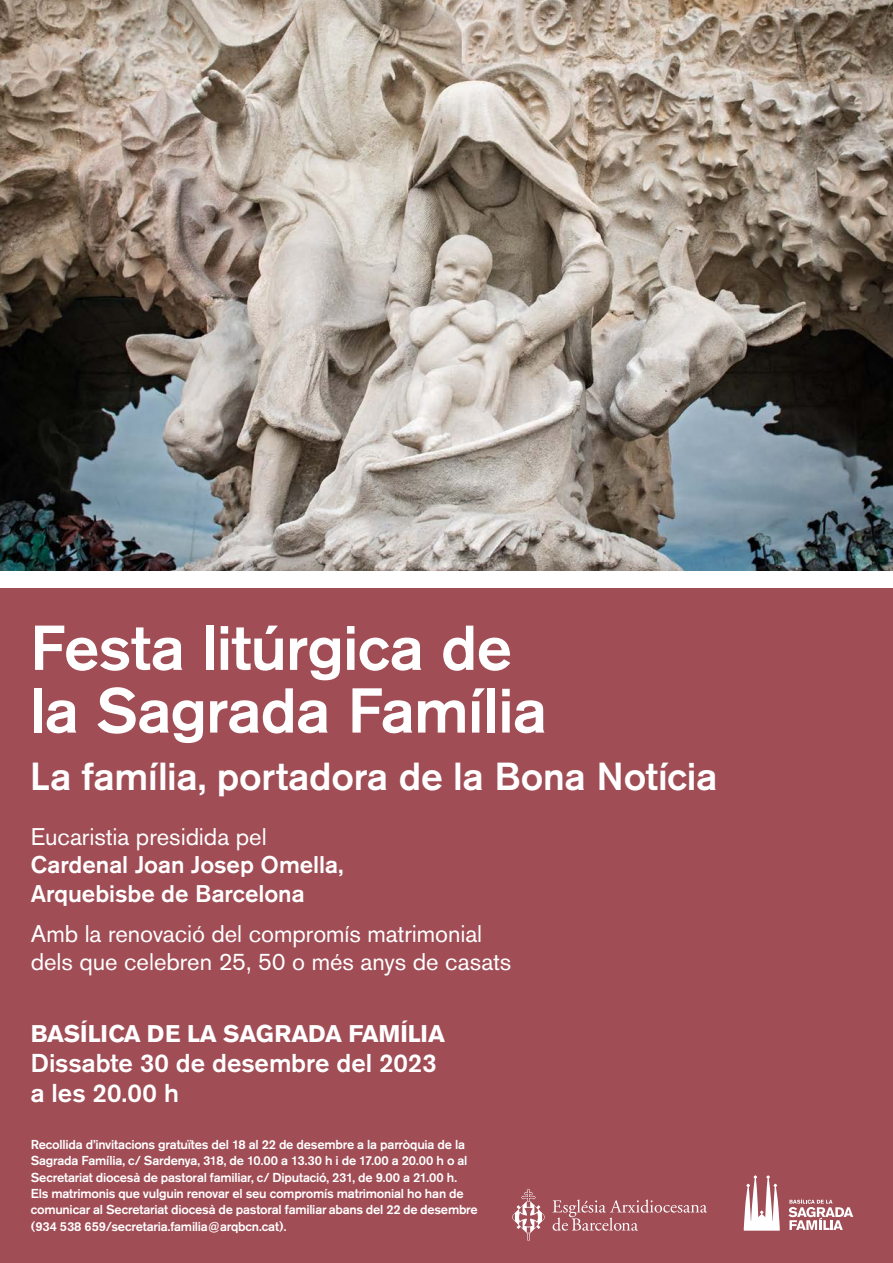
<style>
.page{position:relative;width:893px;height:1263px;background:#fff}
.page>*{position:absolute;margin:0;border:0;box-sizing:border-box;transform-origin:0 0}
.t1{font:500 62.7px/62.7px "Akzidenz Grotesk BE";letter-spacing:-.01em;color:#fff}
.t2{font:500 38.7px "Akzidenz Grotesk BE";letter-spacing:-.005em;color:#fff}
.t3{font:500 25.65px/30.2px "Akzidenz Grotesk BE";letter-spacing:-.005em;color:#fff}
.t4{font:24px/28.5px "Akzidenz Grotesk BE";color:#fff}
.t5{font:500 24px/28.5px "Akzidenz Grotesk BE";color:#fff}
.t6{font:700 24px "Akzidenz Grotesk BE";letter-spacing:-.005em;color:#fff}
.t7{font:500 12.9px/16.4px "Akzidenz Grotesk BE";letter-spacing:-.015em;color:#fff}
</style>
<div class="page">
<div style="left:0;top:588px;width:893px;height:675px;background:#a04d56"></div>
<img style="left:0;top:0;width:893px;height:570px">
<svg style="left:744px;top:1175px;width:36px;height:56px"></svg>
<svg style="left:788px;top:1199px;width:65px;height:31px"></svg>
<svg style="left:512px;top:1189px;width:33px;height:51px"></svg>
<svg style="left:552px;top:1199px;width:155px;height:32px"></svg>
<h1 class="t1" style="left:30px;top:616px;width:519px">Festa litúrgica de la Sagrada Família</h1>
<h2 class="t2" style="left:30px;top:753px;width:689px">La família, portadora de la Bona Notícia</h2>
<h3 class="t4" style="left:31px;top:822px;width:238px">Eucaristia presidida pel</h3>
<h3 class="t5" style="left:31px;top:850px;width:314px">Cardenal Joan Josep Omella,<br>Arquebisbe de Barcelona</h3>
<h3 class="t4" style="left:31px;top:919px;width:482px">Amb la renovació del compromís matrimonial dels que celebren 25, 50 o més anys de casats</h3>
<h3 class="t6" style="left:31px;top:1019px;width:416px">BASÍLICA DE LA SAGRADA FAMÍLIA</h3>
<h3 class="t3" style="left:31px;top:1047px;width:407px">Dissabte 30 de desembre del 2023 a les 20.00 h</h3>
<p class="t7" style="left:31px;top:1136px;width:449px">Recollida d’invitacions gratuïtes del 18 al 22 de desembre a la parròquia de la Sagrada Família, c/ Sardenya, 318, de 10.00 a 13.30 h i de 17.00 a 20.00 h o al Secretariat diocesà de pastoral familiar, c/ Diputació, 231, de 9.00 a 21.00 h.<br>Els matrimonis que vulguin renovar el seu compromís matrimonial ho han de comunicar al Secretariat diocesà de pastoral familiar abans del 22 de desembre (934 538 659/secretaria.familia@arqbcn.cat).</p>
</div>
